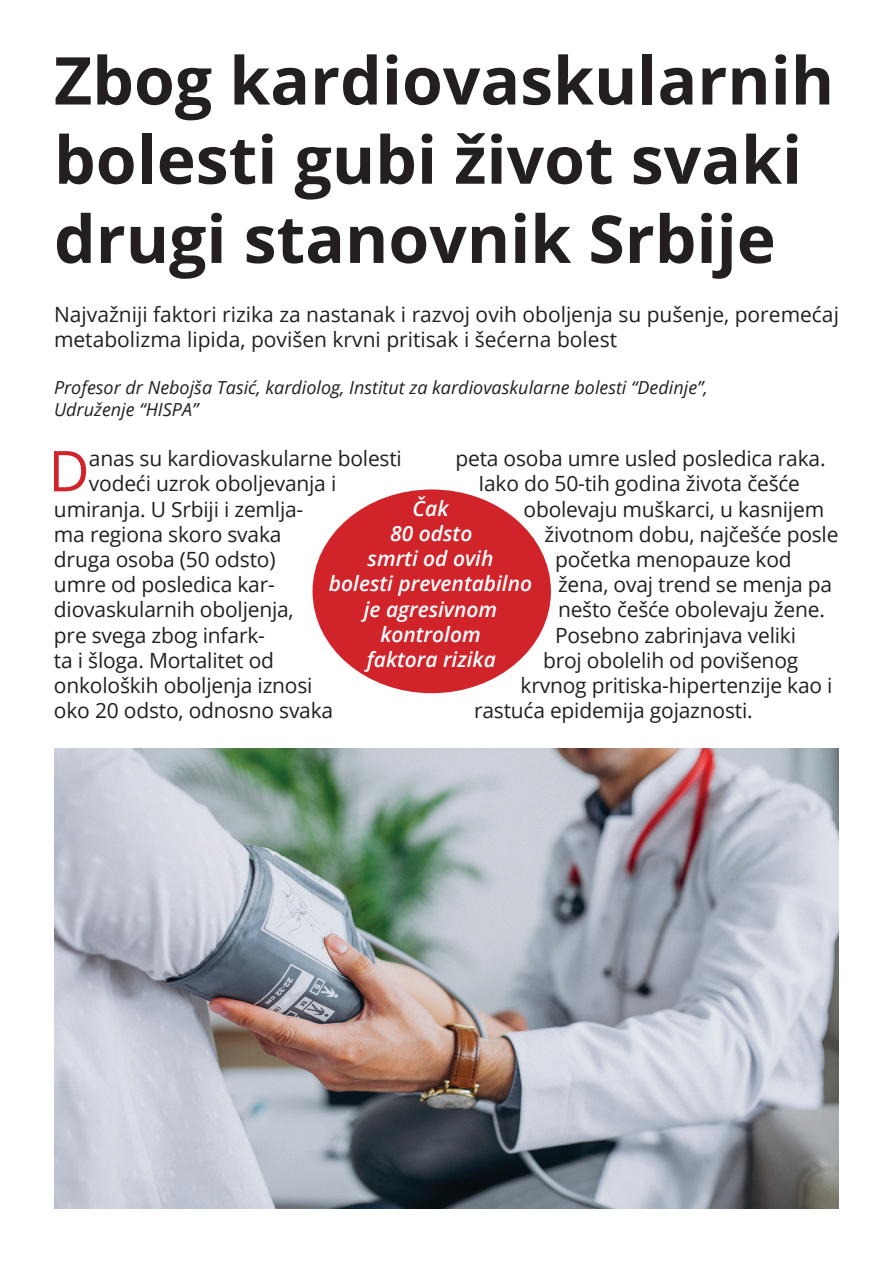
<style>
.page{position:relative;width:893px;height:1263px;background:#fff}
.page>*{position:absolute;margin:0;border:0;box-sizing:border-box;transform-origin:0 0}
.t1{font:700 66px/79.2px "Open Sans";color:#231f20}
.t2{font:56.25px "Open Sans";color:#d1232a}
.t3{font:21px/25.2px "Open Sans";letter-spacing:-.01em;color:#231f20;text-align:center}
.t4{font:italic 600 21px/25.2px "Open Sans";color:#fff;text-align:center}
.t5{font:italic 18px/21.6px "Open Sans";color:#231f20}
</style>
<div class="page">
<img style="left:54px;top:748px;width:785px;height:461px">
<div style="left:313px;top:489px;width:238px;height:204px;background:#d1232a;border-radius:50%"></div>
<h1 class="t1" style="left:54px;top:39px;width:782px">Zbog kardiovaskularnih bolesti gubi život svaki drugi stanovnik Srbije</h1>
<p class="t3" style="left:54px;top:301px;width:786px;text-align:left">Najvažniji faktori rizika za nastanak i razvoj ovih oboljenja su pušenje, poremećaj metabolizma lipida, povišen krvni pritisak i šećerna bolest</p>
<p class="t5" style="left:54px;top:376px;width:655px">Profesor dr Nebojša Tasić, kardiolog, Institut za kardiovaskularne bolesti “Dedinje”,<br>Udruženje “HISPA”</p>
<h2 class="t2" style="left:48px;top:432px;width:43px">D</h2>
<p class="t3" style="left:89px;top:445px;width:314px">anas su kardiovaskularne bolesti</p>
<p class="t3" style="left:455px;top:445px;width:372px">peta osoba umre usled posledica raka.<br>Iako do 50-tih godina života češće</p>
<p class="t3" style="left:523px;top:496px;width:302px">obolevaju muškarci, u kasnijem</p>
<p class="t3" style="left:544px;top:521px;width:295px">životnom dobu, najčešće posle</p>
<p class="t3" style="left:555px;top:546px;width:238px">početka menopauze kod</p>
<p class="t3" style="left:558px;top:571px;width:276px">žena, ovaj trend se menja pa</p>
<p class="t3" style="left:558px;top:597px;width:268px">nešto češće obolevaju žene.</p>
<p class="t3" style="left:555px;top:622px;width:243px">Posebno zabrinjava veliki</p>
<p class="t3" style="left:543px;top:647px;width:257px">broj obolelih od povišenog</p>
<p class="t3" style="left:521px;top:672px;width:314px">krvnog pritiska-hipertenzije kao i</p>
<p class="t3" style="left:474px;top:697px;width:280px">rastuća epidemija gojaznosti.</p>
<p class="t3" style="left:89px;top:471px;width:249px">vodeći uzrok oboljevanja i</p>
<p class="t3" style="left:54px;top:496px;width:251px">umiranja. U Srbiji i zemlja-</p>
<p class="t3" style="left:54px;top:521px;width:229px">ma regiona skoro svaka</p>
<p class="t3" style="left:54px;top:546px;width:223px">druga osoba (50 odsto)</p>
<p class="t3" style="left:54px;top:571px;width:222px">umre od posledica kar-</p>
<p class="t3" style="left:54px;top:597px;width:241px">diovaskularnih oboljenja,</p>
<p class="t3" style="left:54px;top:622px;width:212px">pre svega zbog infark-</p>
<p class="t3" style="left:54px;top:647px;width:222px">ta i šloga. Mortalitet od</p>
<p class="t3" style="left:54px;top:672px;width:260px">onkoloških oboljenja iznosi</p>
<p class="t3" style="left:54px;top:697px;width:281px">oko 20 odsto, odnosno svaka</p>
<p class="t4" style="left:329px;top:495px;width:205px">Čak<br>80 odsto<br>smrti od ovih<br>bolesti preventabilno je agresivnom kontrolom<br>faktora rizika</p>
</div>
